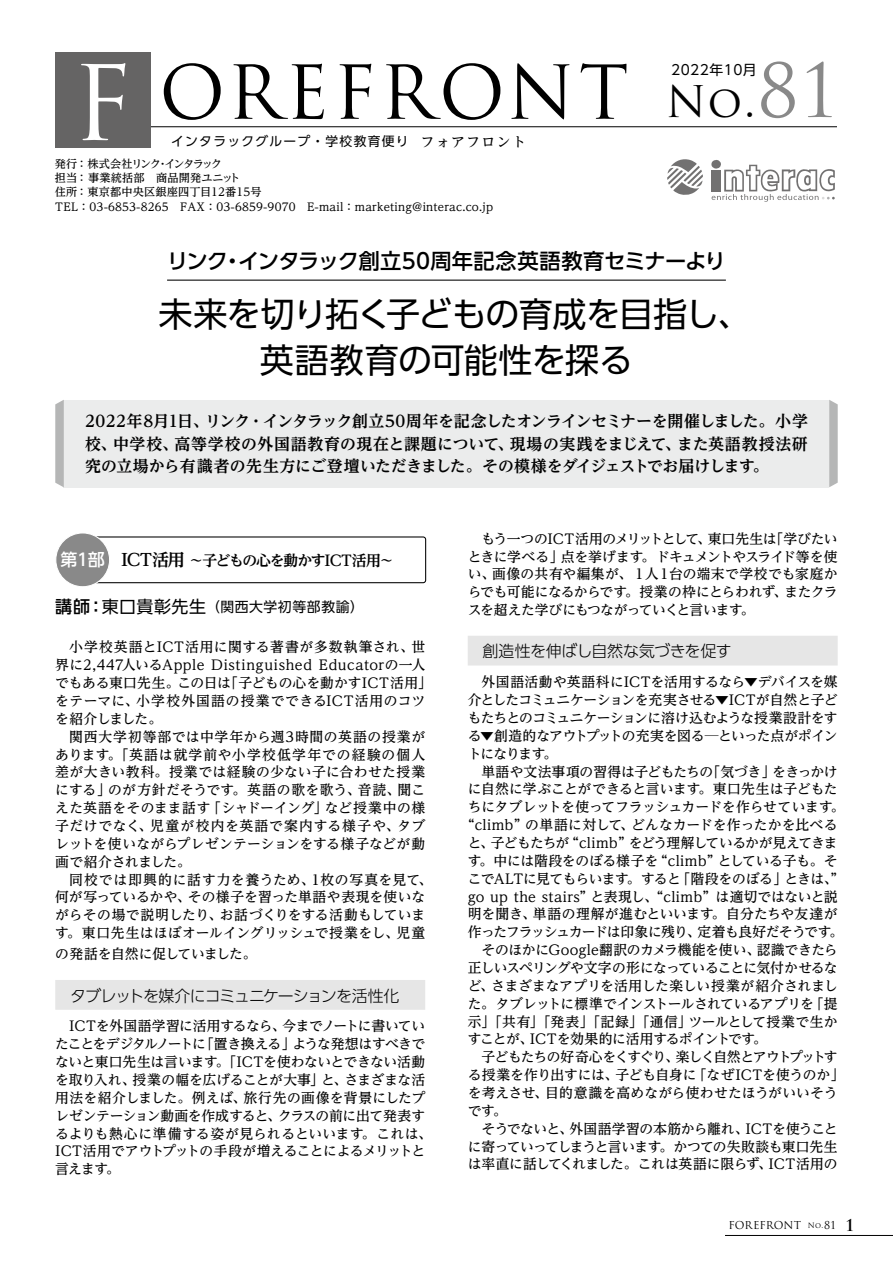
<style>
.page{position:relative;width:893px;height:1263px;background:#fff}
.page>*{position:absolute;margin:0;border:0;box-sizing:border-box;transform-origin:0 0}
.t1{font:72.3px "Trajan Pro";letter-spacing:.05em;color:#000}
.t2{font:42.45px "Trajan Pro";color:#000}
.t3{font:34.05px/46.8px "UD Shin Go Pro";letter-spacing:-.02em;color:#000;text-align:center}
.t4{font:500 21.3px "UD Shin Go Pro";letter-spacing:-.015em;color:#000}
.t5{font:700 15.9px/22.4px "UD Reimin Pro";letter-spacing:-.01em;color:#000;text-align:justify}
.t6{font:300 15.9px "UD Shin Go Pro";letter-spacing:-.065em;color:#000}
.t7{font:300 15.9px "UD Shin Go Pro";letter-spacing:-.015em;color:#000}
.t8{font:700 14.85px "UD Reimin Pro";letter-spacing:-.08em;color:#000}
.t9{font:500 13.8px/17.9px "UD Reimin Pro";letter-spacing:-.01em;color:#000;text-align:justify}
.t10{font:500 13.8px/17.9px "UD Reimin Pro";letter-spacing:.025em;color:#000}
.t11{font:500 13.8px "UD Reimin Pro";letter-spacing:.01em;color:#000}
.t12{font:500 13.8px/17.9px "UD Reimin Pro";letter-spacing:.015em;color:#000}
.t13{font:500 13.8px "UD Reimin Pro";letter-spacing:-.05em;color:#000}
.t14{font:500 13.8px "UD Reimin Pro";letter-spacing:-.035em;color:#000}
.t15{font:500 13.8px "UD Reimin Pro";letter-spacing:-.065em;color:#000}
.t16{font:500 13.8px "UD Reimin Pro";letter-spacing:-.045em;color:#000}
.t17{font:500 13.8px "UD Reimin Pro";letter-spacing:.03em;color:#000}
.t18{font:500 13.8px "UD Reimin Pro";letter-spacing:-.07em;color:#000}
.t19{font:13.8px "UD Shin Go Pr 6";letter-spacing:.045em;color:#000}
.t20{font:500 13.8px "UD Reimin Pro";letter-spacing:-.04em;color:#000}
.t21{font:13.8px "UD Shin Go Pro";letter-spacing:.035em;color:#000}
.t22{font:12.75px "UD Shin Go Pro";letter-spacing:.1em;color:#000}
.t23{font:500 11.1px/14.4px "UD Reimin Pro";letter-spacing:.015em;color:#000}
.t24{font:10.65px "Trajan Pro";color:#000}
.s1{font-size:100.95px;color:#fff}
.s2{font-family:"UD Reimin Pro";font-weight:500;font-size:13.8px}
.s3{font-size:72.3px;color:#898989}
.s4{font-family:"UD Shin Go Pr 6";font-weight:500;font-size:16.95px;color:#fff}
.s5{font-size:16.95px}
.s6{font-weight:500;font-size:16.95px}
.s7{font-size:7.5px}
.s8{font-weight:700;font-size:15.9px}
</style>
<div class="page">
<hr style="left:725px;top:1235px;width:168px;height:1px;background:#000">
<hr style="left:61px;top:126px;width:776px;height:1px;background:#000">
<div style="left:55px;top:52px;width:96px;height:96px;background:#656464"></div>
<svg style="left:711px;top:160px;width:124px;height:42px"></svg>
<svg style="left:667px;top:159px;width:36px;height:36px"></svg>
<div style="left:55px;top:980px;width:370px;height:30px;background:#e6e6e6"></div>
<div style="left:86px;top:536px;width:340px;height:47px;border:1px solid #000;border-radius:3px"></div>
<div style="left:56px;top:533px;width:54px;height:54px;background:#898989;border-radius:50%"></div>
<div style="left:55px;top:532px;width:55px;height:55px;border:1px solid #fff;border-radius:50%"></div>
<div style="left:468px;top:636px;width:370px;height:29px;background:#e6e6e6"></div>
<hr style="left:167px;top:280px;width:559px;height:1px;background:#000">
<div style="left:64px;top:400px;width:765px;height:88px;background:#ebecec"></div>
<svg style="left:829px;top:400px;width:9px;height:87px"></svg>
<svg style="left:55px;top:400px;width:9px;height:87px"></svg>
<h1 class="t1" style="left:72px;top:46px;width:558px"><span class="s1">F</span> OREFRONT</h1>
<p class="t22" style="left:171px;top:131px;width:356px">インタラックグループ・学校教育便り <span class="s2">フォアフロント</span></p>
<p class="t23" style="left:55px;top:156px;width:440px">発行 ： 株式会社リンク・インタラック<br>担当：事業統括部　商品開発ユニット<br>住所： 東京都中央区銀座四丁目12番15号<br>TEL ： 03-6853-8265　FAX ： 03-6859-9070　E-mail ： marketing@interac.co.jp</p>
<h2 class="t2" style="left:666px;top:75px;width:175px">No.<span class="s3">81</span></h2>
<p class="t21" style="left:671px;top:59px;width:87px">2022年10月</p>
<h3 class="t4" style="left:167px;top:243px;width:560px">リンク・インタラック創立50周年記念英語教育セミナーより</h3>
<h3 class="t3" style="left:158px;top:289px;width:595px">未来を切り拓く子どもの育成を目指し、英語教育の可能性を探る</h3>
<p class="t5" style="left:85px;top:410px;width:724px">2022年8月1日、リンク・インタラック創立50周年を記念したオンラインセミナーを開催しました。小学校、中学校、高等学校の外国語教育の現在と課題について、現場の実践をまじえて、また英語教授法研究の立場から有識者の先生方にご登壇いただきました。その模様をダイジェストでお届けします。</p>
<p class="t8" style="left:61px;top:548px;width:335px"><span class="s4">第1部</span> <span class="s5">ICT活用</span> ～子どもの心を動かすICT活用～</p>
<p class="t19" style="left:55px;top:595px;width:310px"><span class="s6">講師：</span><span class="s5">東口貴彰先生</span> （関西大学初等部教諭）</p>
<p class="t10" style="left:55px;top:638px;width:378px;text-indent:14px">小学校英語とICT活用に関する著書が多数執筆され、世界に2,447人いるApple Distinguished Educatorの一人でもある東口先生。この日は「子どもの心を動かすICT活用」をテーマに、小学校外国語の授業でできるICT活用のコツを紹介しました。</p>
<p class="t9" style="left:55px;top:727px;width:371px;text-indent:14px">関西大学初等部では中学年から週3時間の英語の授業があります。「英語は就学前や小学校低学年での経験の個人差が大きい教科。授業では経験の少ない子に合わせた授業にする」のが方針だそうです。英語の歌を歌う、音読、聞こえた英語をそのまま話す「シャドーイング」など授業中の様子だけでなく、児童が校内を英語で案内する様子や、タブレットを使いながらプレゼンテーションをする様子などが動画で紹介されました。</p>
<p class="t12" style="left:55px;top:870px;width:378px;text-indent:14px">同校では即興的に話す力を養うため、1枚の写真を見て、何が写っているかや、その様子を習った単語や表現を使いながらその場で説明したり、お話づくりをする活動もしています。東口先生はほぼオールイングリッシュで授業をし、児童</p>
<p class="t20" style="left:55px;top:943px;width:203px">の発話を自然に促していました。</p>
<p class="t6" style="left:70px;top:983px;width:331px">タブレットを媒介にコミュニケーションを活性化</p>
<p class="t9" style="left:55px;top:1017px;width:378px;text-align:left;text-indent:14px">ICTを外国語学習に活用するなら、今までノートに書いていたことをデジタルノートに「置き換える」ような発想はすべきでないと東口先生は言います。「ICTを使わないとできない活動を取り入れ、授業の幅を広げることが大事」と、さまざまな活用法を紹介しました。例えば、旅行先の画像を背景にしたプレゼンテーション動画を作成すると、クラスの前に出て発表するよりも熱心に準備する姿が見られるといいます。これは、<br>ICT活用でアウトプットの手段が増えることによるメリットと言えます。</p>
<p class="t9" style="left:468px;top:529px;width:371px;text-indent:14px">もう一つのICT活用のメリットとして、東口先生は「学びたいときに学べる」点を挙げます。ドキュメントやスライド等を使い、画像の共有や編集が、１人１台の端末で学校でも家庭からでも可能になるからです。授業の枠にとらわれず、またクラスを超えた学びにもつながっていくと言います。</p>
<p class="t7" style="left:483px;top:638px;width:251px">創造性を伸ばし自然な気づきを促す</p>
<p class="t9" style="left:468px;top:673px;width:371px;text-indent:14px">外国語活動や英語科にICTを活用するなら▼デバイスを媒介としたコミュニケーションを充実させる▼ICTが自然と子どもたちとのコミュニケーションに溶け込むような授業設計をする▼創造的なアウトプットの充実を図る─といった点がポイントになります。</p>
<p class="t9" style="left:482px;top:762px;width:358px">単語や文法事項の習得は子どもたちの「気づき」をきっかけ</p>
<p class="t9" style="left:468px;top:780px;width:371px">に自然に学ぶことができると言います。東口先生は子どもた</p>
<p class="t9" style="left:468px;top:798px;width:378px">ちにタブレットを使ってフラッシュカードを作らせています。</p>
<p class="t11" style="left:461px;top:814px;width:378px">“climb”の単語に対して、どんなカードを作ったかを比べる</p>
<p class="t15" style="left:468px;top:831px;width:371px">と、子どもたちが“climb”をどう理解しているかが見えてきま</p>
<p class="t9" style="left:468px;top:851px;width:371px">す。中には階段をのぼる様子を“climb”としている子も。そ</p>
<p class="t16" style="left:468px;top:867px;width:378px">こでALTに見てもらいます。すると「階段をのぼる」ときは、”</p>
<p class="t11" style="left:468px;top:885px;width:371px">go up the stairs”と表現し、“climb”は適切ではないと説</p>
<p class="t11" style="left:468px;top:903px;width:371px">明を聞き、単語の理解が進むといいます。自分たちや友達が</p>
<p class="t13" style="left:468px;top:921px;width:377px">作ったフラッシュカードは印象に残り、定着も良好だそうです。</p>
<p class="t9" style="left:482px;top:940px;width:358px">そのほかにGoogle翻訳のカメラ機能を使い、認識できたら</p>
<p class="t13" style="left:468px;top:956px;width:371px">正しいスペリングや文字の形になっていることに気付かせるな</p>
<p class="t9" style="left:468px;top:976px;width:371px">ど、さまざまなアプリを活用した楽しい授業が紹介されまし</p>
<p class="t14" style="left:468px;top:992px;width:371px">た。タブレットに標準でインストールされているアプリを「提</p>
<p class="t17" style="left:468px;top:1010px;width:371px">示」「共有」「発表」「記録」「通信」ツールとして授業で生か</p>
<p class="t9" style="left:468px;top:1030px;width:301px">すことが、ICTを効果的に活用するポイントです。</p>
<p class="t18" style="left:482px;top:1046px;width:358px">子どもたちの好奇心をくすぐり、楽しく自然とアウトプットす</p>
<p class="t9" style="left:468px;top:1065px;width:378px">る授業を作り出すには、子ども自身に「なぜICTを使うのか」</p>
<p class="t11" style="left:468px;top:1081px;width:371px">を考えさせ、目的意識を高めながら使わせたほうがいいそう</p>
<p class="t9" style="left:468px;top:1101px;width:41px">です。</p>
<p class="t9" style="left:482px;top:1119px;width:358px">そうでないと、外国語学習の本筋から離れ、ICTを使うこと</p>
<p class="t14" style="left:468px;top:1135px;width:371px">に寄っていってしまうと言います。かつての失敗談も東口先生</p>
<p class="t9" style="left:468px;top:1155px;width:371px">は率直に話してくれました。これは英語に限らず、ICT活用の</p>
<p class="t24" style="left:729px;top:1218px;width:128px">FOREFRONT <span class="s7">No.</span>81 <span class="s8">1</span></p>
</div>
